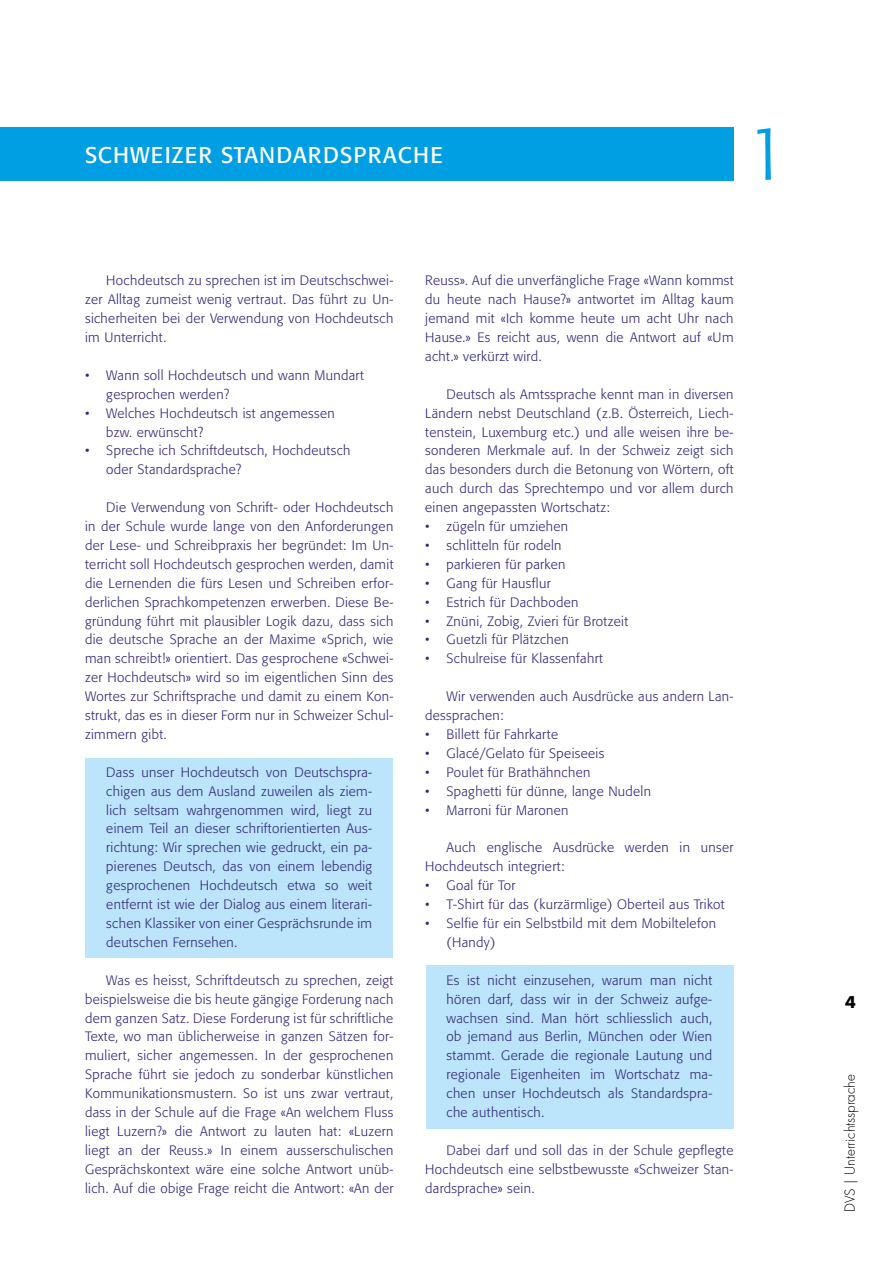
<style>
.page{position:relative;width:893px;height:1263px;background:#fff}
.page>*{position:absolute;margin:0;border:0;box-sizing:border-box;transform-origin:0 0}
.t1{font:300 75px "Formata BQ";color:#009fe3}
.t2{font:22.5px "Formata BQ";letter-spacing:.05em;color:#fff}
.t3{font:700 15.75px "Futura Luzern";color:#000}
.t4{font:300 13.5px/18.9px "Formata BQ";letter-spacing:.025em;color:#30287b;text-align:justify}
.t5{font:300 13.5px "Futura Luzern";letter-spacing:-.005em;color:#000}
</style>
<div class="page">
<div style="left:426px;top:965px;width:307px;height:164px;background:#bce4fa"></div>
<div style="left:85px;top:758px;width:308px;height:199px;background:#bce4fa"></div>
<div style="left:0;top:128px;width:733px;height:53px;background:#009fe3"></div>
<h2 class="t2" style="left:85px;top:141px;width:359px">SCHWEIZER STANDARDSPRACHE</h2>
<h1 class="t1" style="left:744px;top:109px;width:45px">1</h1>
<p class="t4" style="left:85px;top:271px;width:310px;text-indent:21px">Hochdeutsch zu sprechen ist im Deutschschwei&shy;zer Alltag zumeist wenig vertraut. Das führt zu Un&shy;sicherheiten bei der Verwendung von Hochdeutsch im Unterricht.</p>
<p class="t4" style="left:106px;top:366px;width:259px;text-indent:-21px">• Wann soll Hochdeutsch und wann Mundart gesprochen werden?</p>
<p class="t4" style="left:106px;top:404px;width:230px;text-indent:-21px">• Welches Hochdeutsch ist angemessen bzw. erwünscht?</p>
<p class="t4" style="left:106px;top:441px;width:246px;text-indent:-21px">• Spreche ich Schriftdeutsch, Hochdeutsch oder Standardsprache?</p>
<p class="t4" style="left:85px;top:498px;width:310px;text-indent:21px">Die Verwendung von Schrift- oder Hochdeutsch in der Schule wurde lange von den Anforderungen der Lese- und Schreibpraxis her begründet: Im Un&shy;terricht soll Hochdeutsch gesprochen werden, damit die Lernenden die fürs Lesen und Schreiben erfor&shy;derlichen Sprachkompetenzen erwerben. Diese Be&shy;gründung führt mit plausibler Logik dazu, dass sich die deutsche Sprache an der Maxime «Sprich, wie man schreibt!» orientiert. Das gesprochene «Schwei&shy;zer Hochdeutsch» wird so im eigentlichen Sinn des Wortes zur Schriftsprache und damit zu einem Kon&shy;strukt, das es in dieser Form nur in Schweizer Schul&shy;zimmern gibt.</p>
<p class="t4" style="left:106px;top:763px;width:267px">Dass unser Hochdeutsch von Deutschspra&shy;chigen aus dem Ausland zuweilen als ziem&shy;lich seltsam wahrgenommen wird, liegt zu einem Teil an dieser schriftorientierten Aus&shy;richtung: Wir sprechen wie gedruckt, ein pa&shy;pierenes Deutsch, das von einem lebendig gesprochenen Hochdeutsch etwa so weit entfernt ist wie der Dialog aus einem literari&shy;schen Klassiker von einer Gesprächsrunde im deutschen Fernsehen.</p>
<p class="t4" style="left:85px;top:971px;width:310px;text-indent:21px">Was es heisst, Schriftdeutsch zu sprechen, zeigt beispielsweise die bis heute gängige Forderung nach dem ganzen Satz. Diese Forderung ist für schriftliche Texte, wo man üblicherweise in ganzen Sätzen for&shy;muliert, sicher angemessen. In der gesprochenen Sprache führt sie jedoch zu sonderbar künstlichen Kommunikationsmustern. So ist uns zwar vertraut, dass in der Schule auf die Frage «An welchem Fluss liegt Luzern?» die Antwort zu lauten hat: «Luzern liegt an der Reuss.» In einem ausserschulischen Gesprächskontext wäre eine solche Antwort unüb&shy;lich. Auf die obige Frage reicht die Antwort: «An der</p>
<p class="t4" style="left:425px;top:271px;width:310px">Reuss». Auf die unverfängliche Frage «Wann kommst du heute nach Hause?» antwortet im Alltag kaum jemand mit «Ich komme heute um acht Uhr nach Hause.» Es reicht aus, wenn die Antwort auf «Um acht.» verkürzt wird.</p>
<p class="t4" style="left:425px;top:385px;width:310px;text-indent:21px">Deutsch als Amtssprache kennt man in diversen Ländern nebst Deutschland (z.B. Österreich, Liech&shy;tenstein, Luxemburg etc.) und alle weisen ihre be&shy;sonderen Merkmale auf. In der Schweiz zeigt sich das besonders durch die Betonung von Wörtern, oft auch durch das Sprechtempo und vor allem durch einen angepassten Wortschatz:</p>
<p class="t4" style="left:425px;top:517px;width:144px">• zügeln für umziehen</p>
<p class="t4" style="left:425px;top:536px;width:138px">• schlitteln für rodeln</p>
<p class="t4" style="left:425px;top:555px;width:142px">• parkieren für parken</p>
<p class="t4" style="left:425px;top:574px;width:127px">• Gang für Hausflur</p>
<p class="t4" style="left:425px;top:593px;width:155px">• Estrich für Dachboden</p>
<p class="t4" style="left:425px;top:611px;width:204px">• Znüni, Zobig, Zvieri für Brotzeit</p>
<p class="t4" style="left:425px;top:630px;width:145px">• Guetzli für Plätzchen</p>
<p class="t4" style="left:425px;top:649px;width:179px">• Schulreise für Klassenfahrt</p>
<p class="t4" style="left:425px;top:687px;width:310px;text-indent:21px">Wir verwenden auch Ausdrücke aus andern Lan&shy;dessprachen:</p>
<p class="t4" style="left:425px;top:725px;width:134px">• Billett für Fahrkarte</p>
<p class="t4" style="left:425px;top:744px;width:181px">• Glacé/Gelato für Speiseeis</p>
<p class="t4" style="left:425px;top:763px;width:167px">• Poulet für Brathähnchen</p>
<p class="t4" style="left:425px;top:782px;width:227px">• Spaghetti für dünne, lange Nudeln</p>
<p class="t4" style="left:425px;top:800px;width:145px">• Marroni für Maronen</p>
<p class="t4" style="left:425px;top:838px;width:310px;text-indent:21px">Auch englische Ausdrücke werden in unser<br>Hochdeutsch integriert:</p>
<p class="t4" style="left:425px;top:876px;width:92px">• Goal für Tor</p>
<p class="t4" style="left:425px;top:895px;width:301px">• T-Shirt für das (kurzärmlige) Oberteil aus Trikot</p>
<p class="t4" style="left:446px;top:914px;width:271px;text-indent:-21px">• Selfie für ein Selbstbild mit dem Mobiltelefon (Handy)</p>
<p class="t4" style="left:446px;top:971px;width:267px">Es ist nicht einzusehen, warum man nicht hören darf, dass wir in der Schweiz aufge&shy;wachsen sind. Man hört schliesslich auch, ob jemand aus Berlin, München oder Wien stammt. Gerade die regionale Lautung und regionale Eigenheiten im Wortschatz ma&shy;chen unser Hochdeutsch als Standardspra&shy;che authentisch.</p>
<p class="t4" style="left:425px;top:1141px;width:310px;text-indent:21px">Dabei darf und soll das in der Schule gepflegte Hochdeutsch eine selbstbewusste «Schweizer Stan&shy;dardsprache» sein.</p>
<p class="t3" style="left:845px;top:991px;width:12px">4</p>
<p class="t5" style="left:842px;top:1212px;width:139px;rotate:-90deg">DVS | Unterrichtssprache</p>
</div>
